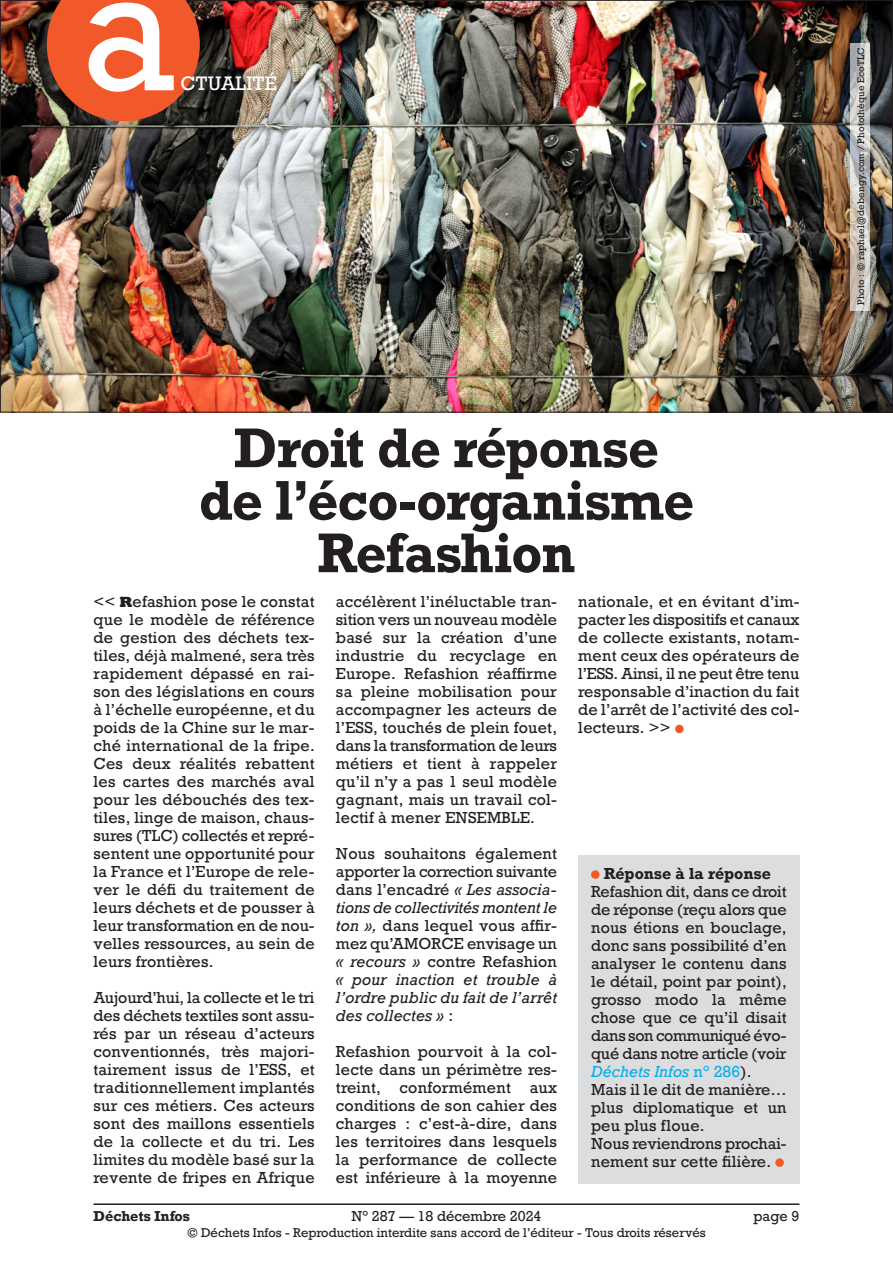
<style>
.page{position:relative;width:893px;height:1263px;background:#fff}
.page>*{position:absolute;margin:0;border:0;box-sizing:border-box;transform-origin:0 0}
.t1{font:166.5px "Rockwell";color:#fff}
.Titre_32{font:700 52.5px/52.5px "Rockwell";letter-spacing:-.02em;color:#231f20;text-align:center;scale:.96 1}
.t2{font:18.3px "Rockwell";color:#fff}
.Texte_courant{font:15px/18px "Rockwell";letter-spacing:.01em;color:#231f20;text-align:justify}
.Texte_courant-2{font:700 15px "Rockwell";letter-spacing:-.005em;color:#231f20}
.t3{font:13.5px "Rockwell";color:#231f20}
.t4{font:700 13.5px "Rockwell";color:#231f20}
.t5{font:12px "Rockwell";color:#231f20}
.Crédit_photo{font:9px "Rockwell";letter-spacing:.015em;color:#231f20}
.s1{font-family:"Rockwell Std";font-weight:800}
.s2{font-style:italic}
.s3{font-style:italic;color:#00aeef}
.s4{color:#00aeef}
</style>
<div class="page">
<hr style="left:94px;top:1203px;width:705px;height:2px;background:#231f20">
<div style="left:675px;top:725px;width:9px;height:8px;background:#f1592a;border-radius:50%"></div>
<img style="left:2px;top:2px;width:889px;height:408px">
<svg style="left:850px;top:43px;width:20px;height:267px"></svg>
<div style="left:578px;top:855px;width:221px;height:328px;background:#dcdddf"></div>
<div style="left:591px;top:870px;width:9px;height:9px;background:#f1592a;border-radius:50%"></div>
<div style="left:775px;top:1158px;width:9px;height:9px;background:#f1592a;border-radius:50%"></div>
<svg style="left:47px;top:0;width:153px;height:121px"></svg>
<p class="t1" style="left:80px;top:-73px;width:98px">a</p>
<p class="t2" style="left:180px;top:72px;width:98px">CTUALITÉ</p>
<p class="Titre_32" style="left:234px;top:421px;width:444px">Droit de réponse</p>
<p class="Titre_32" style="left:199px;top:474px;width:517px">de l’éco-organisme<br>Refashion</p>
<p class="Texte_courant" style="left:94px;top:593px;width:223px">&lt;&lt; <span class="s1">R</span>efashion pose le constat que le modèle de référence de gestion des déchets tex&shy;tiles, déjà malmené, sera très rapidement dépassé en rai&shy;son des législations en cours à l’échelle européenne, et du poids de la Chine sur le mar&shy;ché international de la fripe.<br>Ces deux réalités rebattent les cartes des marchés aval pour les débouchés des tex&shy;tiles, linge de maison, chaus&shy;sures (TLC) collectés et repré&shy;sentent une opportunité pour la France et l’Europe de rele&shy;ver le défi du traitement de leurs déchets et de pousser à leur transformation en de nou&shy;velles ressources, au sein de leurs frontières.</p>
<p class="Texte_courant" style="left:94px;top:989px;width:223px">Aujourd’hui, la collecte et le tri des déchets textiles sont assu&shy;rés par un réseau d’acteurs conventionnés, très majori&shy;tairement issus de l’ESS, et traditionnellement implantés sur ces métiers. Ces acteurs sont des maillons essentiels de la collecte et du tri. Les limites du modèle basé sur la revente de fripes en Afrique</p>
<p class="Texte_courant" style="left:336px;top:593px;width:223px">accélèrent l’inéluctable tran&shy;sition vers un nouveau modèle basé sur la création d’une industrie du recyclage en Europe. Refashion réaffirme sa pleine mobilisation pour accompagner les acteurs de l’ESS, touchés de plein fouet, dans la transformation de leurs métiers et tient à rappeler qu’il n’y a pas 1 seul modèle gagnant, mais un travail col&shy;lectif à mener ENSEMBLE.</p>
<p class="Texte_courant" style="left:336px;top:845px;width:223px">Nous souhaitons également apporter la correction suivante dans l’encadré <span class="s2">« Les associa&shy;tions de collectivités montent le ton »,</span> dans lequel vous affir&shy;mez qu’AMORCE envisage un <span class="s2">« recours »</span> contre Refashion <span class="s2">« pour inaction et trouble à l’ordre public du fait de l’arrêt des collectes »</span> :</p>
<p class="Texte_courant" style="left:336px;top:1043px;width:223px">Refashion pourvoit à la col&shy;lecte dans un périmètre res&shy;treint, conformément aux conditions de son cahier des charges : c’est-à-dire, dans les territoires dans lesquels la performance de collecte est inférieure à la moyenne</p>
<p class="Texte_courant" style="left:578px;top:593px;width:223px">nationale, et en évitant d’im&shy;pacter les dispositifs et canaux de collecte existants, notam&shy;ment ceux des opérateurs de l’ESS. Ainsi, il ne peut être tenu responsable d’inaction du fait de l’arrêt de l’activité des col&shy;lecteurs. &gt;&gt;</p>
<p class="Texte_courant-2" style="left:604px;top:864px;width:168px">Réponse à la réponse</p>
<p class="Texte_courant" style="left:591px;top:883px;width:197px">Refashion dit, dans ce droit de réponse (reçu alors que nous étions en bouclage, donc sans possibilité d’en analyser le contenu dans le détail, point par point), grosso modo la même chose que ce qu’il disait dans son communiqué évo&shy;qué dans notre article (voir <span class="s3">Déchets Infos</span> <span class="s4">n° 286</span>).</p>
<p class="Texte_courant" style="left:591px;top:1081px;width:197px">Mais il le dit de manière… plus diplomatique et un peu plus floue.</p>
<p class="Texte_courant" style="left:591px;top:1135px;width:197px">Nous reviendrons prochai&shy;nement sur cette filière.</p>
<p class="t4" style="left:94px;top:1207px;width:98px">Déchets Infos</p>
<p class="t3" style="left:351px;top:1207px;width:192px">N° 287 — 18 décembre 2024</p>
<p class="t3" style="left:753px;top:1207px;width:48px">page 9</p>
<p class="t5" style="left:187px;top:1225px;width:520px">© Déchets Infos - Reproduction interdite sans accord de l’éditeur - Tous droits réservés</p>
<p class="Crédit_photo" style="left:855px;top:305px;width:259px;rotate:-90deg">Photo : © raphael@debengy.com / Photothèque EcoTLC</p>
</div>
